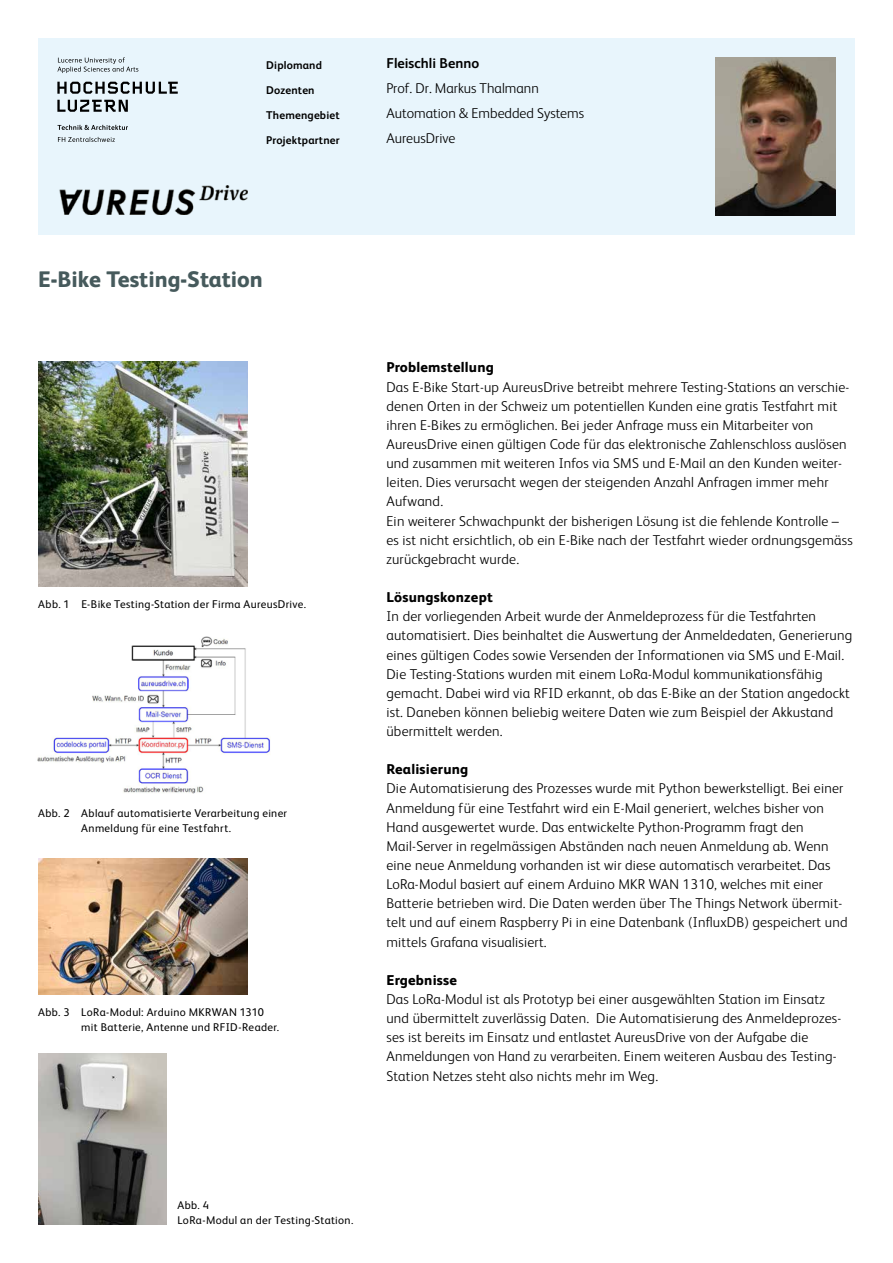
<style>
.page{position:relative;width:893px;height:1263px;background:#fff}
.page>*{position:absolute;margin:0;border:0;box-sizing:border-box;transform-origin:0 0}
.t1{font:800 22.5px "FS Albert";color:#465a5c}
.t2{font:300 14.25px/19.2px "FS Albert";letter-spacing:.015em;color:#000}
.t3{font:800 14.25px "FS Albert";letter-spacing:.015em;color:#000}
.t4{font:700 14.25px "FS Albert";color:#000}
.t5{font:11.25px/15px "FS Albert";letter-spacing:.03em;color:#000}
.t6{font:700 11.25px/24.8px "FS Albert";letter-spacing:.015em;color:#000}
</style>
<div class="page">
<div style="left:38px;top:38px;width:817px;height:197px;background:#e8f5fc"></div>
<svg style="left:57px;top:100px;width:71px;height:12px"></svg>
<svg style="left:57px;top:82px;width:121px;height:12px"></svg>
<svg style="left:57px;top:57px;width:81px;height:16px"></svg>
<svg style="left:57px;top:125px;width:71px;height:5px"></svg>
<svg style="left:58px;top:137px;width:57px;height:5px"></svg>
<img style="left:38px;top:361px;width:209px;height:225px">
<img style="left:37px;top:636px;width:233px;height:158px">
<img style="left:38px;top:859px;width:209px;height:136px">
<img style="left:715px;top:57px;width:121px;height:158px">
<img style="left:59px;top:186px;width:188px;height:28px">
<img style="left:38px;top:1054px;width:128px;height:171px">
<p class="t6" style="left:266px;top:53px;width:75px">Diplomand<br>Dozenten<br>Themengebiet</p>
<p class="t6" style="left:266px;top:127px;width:75px">Projektpartner</p>
<p class="t4" style="left:386px;top:54px;width:94px">Fleischli Benno</p>
<p class="t2" style="left:386px;top:75px;width:199px;line-height:24.8px">Prof. Dr. Markus Thalmann<br>Automation &amp; Embedded Systems<br>AureusDrive</p>
<h1 class="t1" style="left:38px;top:263px;width:226px">E-Bike Testing-Station</h1>
<p class="t5" style="left:38px;top:596px;width:269px">Abb. 1 E-Bike Testing-Station der Firma AureusDrive.</p>
<p class="t5" style="left:81px;top:805px;width:207px;text-indent:-43px">Abb. 2 Ablauf automatisierte Verarbeitung einer<br>Anmeldung für eine Testfahrt.</p>
<p class="t5" style="left:81px;top:1004px;width:199px;text-indent:-43px">Abb. 3 LoRa-Modul: Arduino MKRWAN 1310 mit Batterie, Antenne und RFID-Reader.</p>
<p class="t3" style="left:386px;top:357px;width:109px">Problemstellung</p>
<p class="t2" style="left:386px;top:376px;width:468px">Das E-Bike Start-up AureusDrive betreibt mehrere Testing-Stations an verschie&shy;denen Orten in der Schweiz um potentiellen Kunden eine gratis Testfahrt mit ihren E-Bikes zu ermöglichen. Bei jeder Anfrage muss ein Mitarbeiter von AureusDrive einen gültigen Code für das elektronische Zahlenschloss auslösen und zusammen mit weiteren Infos via SMS und E-Mail an den Kunden weiter&shy;leiten. Dies verursacht wegen der steigenden Anzahl Anfragen immer mehr Aufwand.<br>Ein weiterer Schwachpunkt der bisherigen Lösung ist die fehlende Kontrolle – es ist nicht ersichtlich, ob ein E-Bike nach der Testfahrt wieder ordnungsgemäss zurückgebracht wurde.</p>
<p class="t3" style="left:386px;top:587px;width:108px">Lösungskonzept</p>
<p class="t2" style="left:386px;top:606px;width:467px">In der vorliegenden Arbeit wurde der Anmeldeprozess für die Testfahrten automatisiert. Dies beinhaltet die Auswertung der Anmeldedaten, Generierung eines gültigen Codes sowie Versenden der Informationen via SMS und E-Mail.<br>Die Testing-Stations wurden mit einem LoRa-Modul kommunikationsfähig gemacht. Dabei wird via RFID erkannt, ob das E-Bike an der Station angedockt ist. Daneben können beliebig weitere Daten wie zum Beispiel der Akkustand übermittelt werden.</p>
<p class="t3" style="left:386px;top:759px;width:83px">Realisierung</p>
<p class="t2" style="left:386px;top:778px;width:463px">Die Automatisierung des Prozesses wurde mit Python bewerkstelligt. Bei einer Anmeldung für eine Testfahrt wird ein E-Mail generiert, welches bisher von Hand ausgewertet wurde. Das entwickelte Python-Programm fragt den Mail-Server in regelmässigen Abständen nach neuen Anmeldung ab. Wenn eine neue Anmeldung vorhanden ist wir diese automatisch verarbeitet. Das LoRa-Modul basiert auf einem Arduino MKR WAN 1310, welches mit einer Batterie betrieben wird. Die Daten werden über The Things Network übermit&shy;telt und auf einem Raspberry Pi in eine Datenbank (InfluxDB) gespeichert und mittels Grafana visualisiert.</p>
<p class="t3" style="left:386px;top:970px;width:72px">Ergebnisse</p>
<p class="t2" style="left:386px;top:989px;width:456px">Das LoRa-Modul ist als Prototyp bei einer ausgewählten Station im Einsatz und übermittelt zuverlässig Daten. Die Automatisierung des Anmeldeprozes&shy;ses ist bereits im Einsatz und entlastet AureusDrive von der Aufgabe die Anmeldungen von Hand zu verarbeiten. Einem weiteren Ausbau des Testing-Station Netzes steht also nichts mehr im Weg.</p>
<p class="t5" style="left:178px;top:1197px;width:177px">Abb. 4<br>LoRa-Modul an der Testing-Station.</p>
</div>
